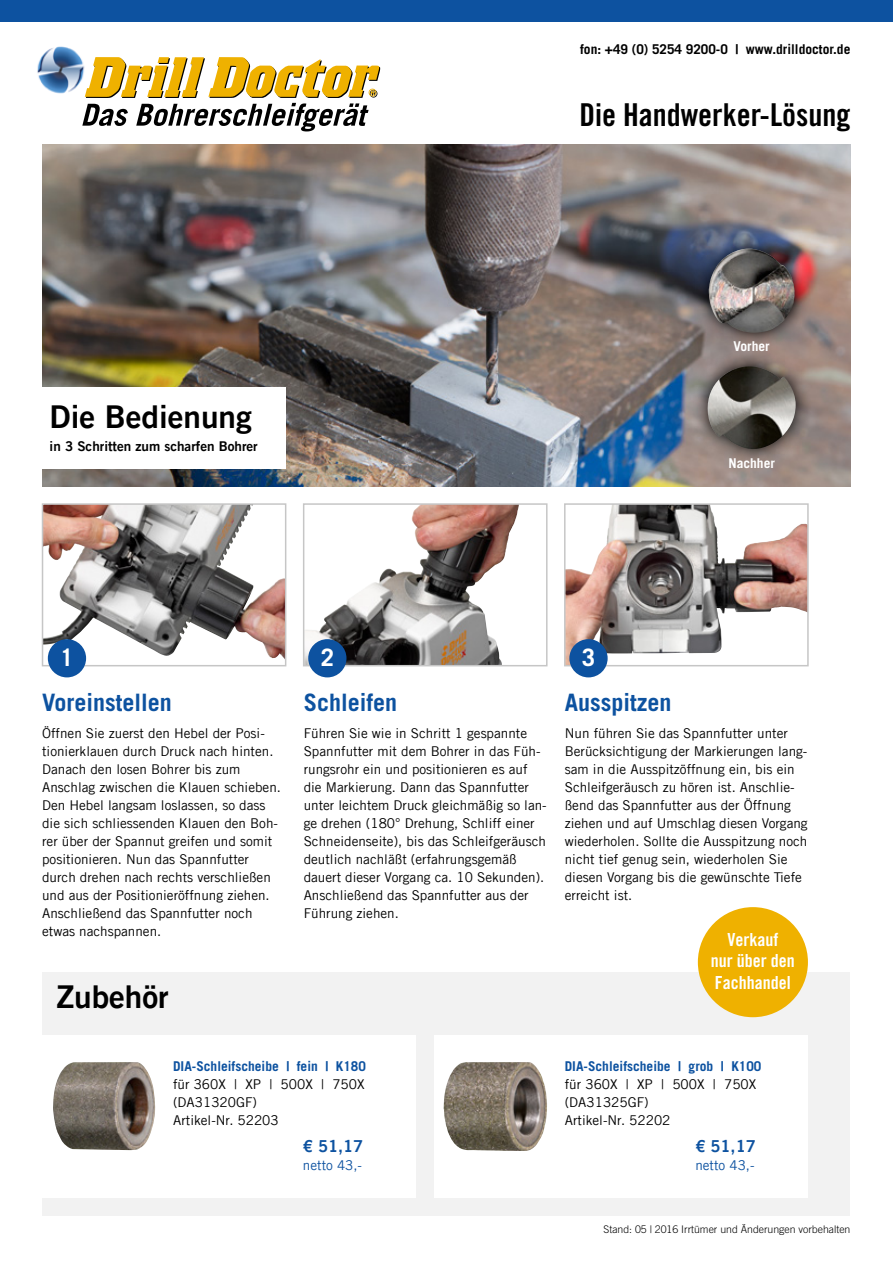
<style>
.page{position:relative;width:893px;height:1263px;background:#fff}
.page>*{position:absolute;margin:0;border:0;box-sizing:border-box;transform-origin:0 0}
.t1{font:31.5px "Trade Gothic Bold Cond Twenty";color:#000}
.t2{font:31.5px "Trade Gothic LT Com Bd 2";color:#000}
.t3{font:700 24px "Trade Gothic LT Com";color:#0d52a0}
.t4{font:700 24px "Trade Gothic LT Com";color:#fff}
.t5{font:18px/21.6px "Trade Gothic Bold Cond Twenty";color:#fff;text-align:center}
.t6{font:16.5px "Trade Gothic LT Com Bd 2";color:#0d52a0}
.t7{font:13.5px/18px "Trade Gothic LT Com";color:#000}
.t8{font:700 13.5px "Trade Gothic LT Com";color:#0d52a0}
.t9{font:700 13.5px "Trade Gothic LT Com";color:#000}
.t10{font:13.5px "Trade Gothic LT Com Bd 2";color:#000}
.t11{font:13.5px "Trade Gothic LT Com";color:#0d52a0}
.t12{font:700 13.5px "Trade Gothic LT Com";color:#fff}
.t13{font:300 10.5px "Trade Gothic LT Com";color:#000}
</style>
<div class="page">
<img style="left:43px;top:144px;width:807px;height:342px">
<div style="left:43px;top:972px;width:807px;height:243px;background:#f2f2f2"></div>
<div style="left:0;top:0;width:893px;height:21px;background:#0d52a0"></div>
<div style="left:38px;top:387px;width:248px;height:81px;background:#fff"></div>
<div style="left:698px;top:907px;width:110px;height:110px;background:#efb100;border-radius:50%"></div>
<img style="left:567px;top:506px;width:239px;height:157px">
<div style="left:564px;top:503px;width:245px;height:163px;border:2px solid #c6c6c6"></div>
<img style="left:306px;top:506px;width:199px;height:157px">
<div style="left:303px;top:503px;width:245px;height:163px;border:2px solid #c6c6c6"></div>
<svg style="left:47px;top:578px;width:236px;height:85px"></svg>
<img style="left:45px;top:506px;width:209px;height:150px">
<div style="left:42px;top:503px;width:244px;height:163px;border:2px solid #c6c6c6"></div>
<div style="left:43px;top:1035px;width:373px;height:162px;background:#fff"></div>
<div style="left:434px;top:1035px;width:374px;height:162px;background:#fff"></div>
<img style="left:53px;top:1062px;width:103px;height:88px">
<img style="left:443px;top:1062px;width:104px;height:89px">
<svg style="left:692px;top:351px;width:119px;height:114px;background:#91827d"></svg>
<img style="left:706px;top:366px;width:90px;height:85px">
<img style="left:693px;top:234px;width:117px;height:114px">
<img style="left:709px;top:249px;width:85px;height:84px">
<div style="left:48px;top:639px;width:38px;height:38px;background:#0d52a0;border-radius:50%"></div>
<div style="left:308px;top:639px;width:38px;height:38px;background:#0d52a0;border-radius:50%"></div>
<div style="left:569px;top:639px;width:39px;height:38px;background:#0d52a0;border-radius:50%"></div>
<svg style="left:82px;top:57px;width:299px;height:74px"></svg>
<img style="left:36px;top:46px;width:50px;height:49px;border-radius:25px">
<p class="t9" style="left:580px;top:41px;width:272px">fon: +49 (0) 5254 9200-0 | www.drilldoctor.de</p>
<h1 class="t1" style="left:579px;top:96px;width:273px">Die Handwerker-Lösung</h1>
<h1 class="t2" style="left:50px;top:397px;width:204px">Die Bedienung</h1>
<p class="t10" style="left:50px;top:438px;width:210px">in 3 Schritten zum scharfen Bohrer</p>
<h2 class="t4" style="left:60px;top:643px;width:15px">1</h2>
<h2 class="t4" style="left:321px;top:643px;width:15px">2</h2>
<h2 class="t4" style="left:582px;top:643px;width:15px">3</h2>
<p class="t12" style="left:733px;top:338px;width:38px">Vorher</p>
<p class="t12" style="left:728px;top:455px;width:48px">Nachher</p>
<h2 class="t3" style="left:42px;top:688px;width:131px">Voreinstellen</h2>
<p class="t7" style="left:42px;top:724px;width:240px">Öffnen Sie zuerst den Hebel der Posi&shy;tionierklauen durch Druck nach hinten.<br>Danach den losen Bohrer bis zum Anschlag zwischen die Klauen schieben.<br>Den Hebel langsam loslassen, so dass die sich schliessenden Klauen den Boh&shy;rer über der Spannut greifen und somit positionieren. Nun das Spannfutter durch drehen nach rechts verschließen und aus der Positionieröffnung ziehen.<br>Anschließend das Spannfutter noch etwas nachspannen.</p>
<h1 class="t2" style="left:57px;top:977px;width:114px">Zubehör</h1>
<h2 class="t3" style="left:304px;top:688px;width:95px">Schleifen</h2>
<p class="t7" style="left:304px;top:724px;width:245px">Führen Sie wie in Schritt 1 gespannte Spannfutter mit dem Bohrer in das Füh&shy;rungsrohr ein und positionieren es auf die Markierung. Dann das Spannfutter unter leichtem Druck gleichmäßig so lan&shy;ge drehen (180° Drehung, Schliff einer Schneidenseite), bis das Schleifgeräusch deutlich nachläßt (erfahrungsgemäß dauert dieser Vorgang ca. 10 Sekunden).<br>Anschließend das Spannfutter aus der Führung ziehen.</p>
<h2 class="t3" style="left:565px;top:688px;width:108px">Ausspitzen</h2>
<p class="t7" style="left:565px;top:724px;width:244px">Nun führen Sie das Spannfutter unter Berücksichtigung der Markierungen lang&shy;sam in die Ausspitzöffnung ein, bis ein Schleifgeräusch zu hören ist. Anschlie&shy;ßend das Spannfutter aus der Öffnung ziehen und auf Umschlag diesen Vorgang wiederholen. Sollte die Ausspitzung noch nicht tief genug sein, wiederholen Sie diesen Vorgang bis die gewünschte Tiefe erreicht ist.</p>
<h3 class="t5" style="left:711px;top:928px;width:85px">Verkauf<br>nur über den<br>Fachhandel</h3>
<p class="t8" style="left:173px;top:1058px;width:194px">DIA-Schleifscheibe | fein | K180</p>
<p class="t7" style="left:173px;top:1075px;width:193px">für 360X | XP | 500X | 750X (DA31320GF)<br>Artikel-Nr. 52203</p>
<p class="t6" style="left:303px;top:1136px;width:62px">€ 51,17</p>
<p class="t11" style="left:303px;top:1157px;width:61px">netto 43,-</p>
<p class="t8" style="left:565px;top:1058px;width:198px">DIA-Schleifscheibe | grob | K100</p>
<p class="t7" style="left:565px;top:1075px;width:193px">für 360X | XP | 500X | 750X (DA31325GF)<br>Artikel-Nr. 52202</p>
<p class="t6" style="left:695px;top:1136px;width:62px">€ 51,17</p>
<p class="t11" style="left:695px;top:1157px;width:61px">netto 43,-</p>
<p class="t13" style="left:604px;top:1223px;width:248px">Stand: 05 | 2016 Irrtümer und Änderungen vorbehalten</p>
</div>
